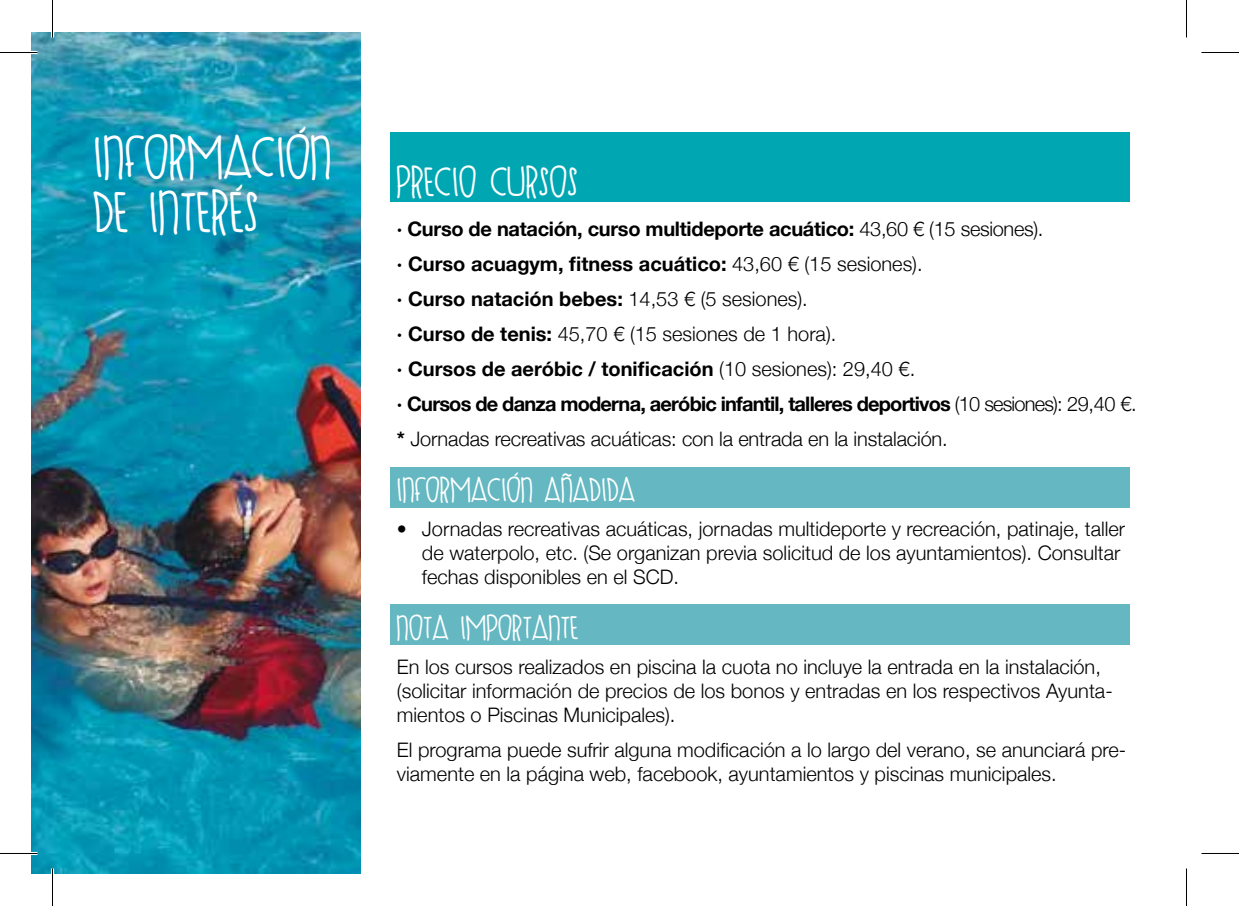
<style>
.page{position:relative;width:1239px;height:906px;background:#fff}
.page>*{position:absolute;margin:0;border:0;box-sizing:border-box;transform-origin:0 0}
.t1{font:700 35px/55px "SUGARSHOCKMAX'D";color:#fff}
.t2{font:700 25px "SUGARSHOCKMAX'D";color:#fff}
.t3{font:300 20px/24px "Helvetica Neue";color:#000}
.t4{font:700 20px/35px "Helvetica Neue";letter-spacing:-.015em;color:#000}
.t5{font:700 20px "SUGARSHOCKMAX'D";color:#fff}
.s1{font-weight:300}
</style>
<div class="page">
<img style="left:31px;top:32px;width:329px;height:841px">
<div style="left:390px;top:133px;width:740px;height:69px;background:#00a7b3"></div>
<div style="left:390px;top:467px;width:740px;height:41px;background:#65b8c2"></div>
<div style="left:390px;top:604px;width:740px;height:41px;background:#65b8c2"></div>
<hr style="left:0;top:51px;width:38px;height:3px;background:#fff">
<hr style="left:0;top:852px;width:38px;height:3px;background:#fff">
<hr style="left:51px;top:0;width:3px;height:38px;background:#fff">
<hr style="left:51px;top:868px;width:3px;height:38px;background:#fff">
<hr style="left:0;top:52px;width:38px;height:1px;background:#000">
<hr style="left:1201px;top:52px;width:38px;height:1px;background:#000">
<hr style="left:0;top:853px;width:38px;height:1px;background:#000">
<hr style="left:1201px;top:853px;width:38px;height:1px;background:#000">
<hr style="left:52px;top:0;width:1px;height:38px;background:#000">
<hr style="left:52px;top:868px;width:1px;height:38px;background:#000">
<hr style="left:1186px;top:0;width:1px;height:38px;background:#000">
<hr style="left:1186px;top:868px;width:1px;height:38px;background:#000">
<h1 class="t1" style="left:94px;top:138px;width:241px">INFORMACIÓN<br>DE INTERÉS</h1>
<p class="t2" style="left:397px;top:173px;width:184px">PRECIO CURSOS</p>
<p class="t4" style="left:397px;top:211px;width:741px">· Curso de natación, curso multideporte acuático: <span class="s1">43,60 € (15 sesiones).<br></span>· Curso acuagym, fitness acuático: <span class="s1">43,60 € (15 sesiones).<br></span>· Curso natación bebes: <span class="s1">14,53 € (5 sesiones).<br></span>· Curso de tenis: <span class="s1">45,70 € (15 sesiones de 1 hora).<br></span>· Cursos de aeróbic / tonificación <span class="s1">(10 sesiones): 29,40 €.<br></span>· Cursos de danza moderna, aeróbic infantil, talleres deportivos <span class="s1">(10 sesiones): 29,40 €. </span>* <span class="s1">Jornadas recreativas acuáticas: con la entrada en la instalación.</span></p>
<p class="t5" style="left:397px;top:483px;width:240px">INFORMACIÓN AÑADIDA</p>
<p class="t3" style="left:422px;top:517px;width:705px;text-indent:-25px">• Jornadas recreativas acuáticas, jornadas multideporte y recreación, patinaje, taller de waterpolo, etc. (Se organizan previa solicitud de los ayuntamientos). Consultar fechas disponibles en el SCD.</p>
<p class="t5" style="left:397px;top:621px;width:184px">NOTA IMPORTANTE</p>
<p class="t3" style="left:397px;top:655px;width:717px">En los cursos realizados en piscina la cuota no incluye la entrada en la instalación, (solicitar información de precios de los bonos y entradas en los respectivos Ayunta&shy;mientos o Piscinas Municipales).</p>
<p class="t3" style="left:397px;top:738px;width:731px">El programa puede sufrir alguna modificación a lo largo del verano, se anunciará pre&shy;viamente en la página web, facebook, ayuntamientos y piscinas municipales.</p>
</div>
